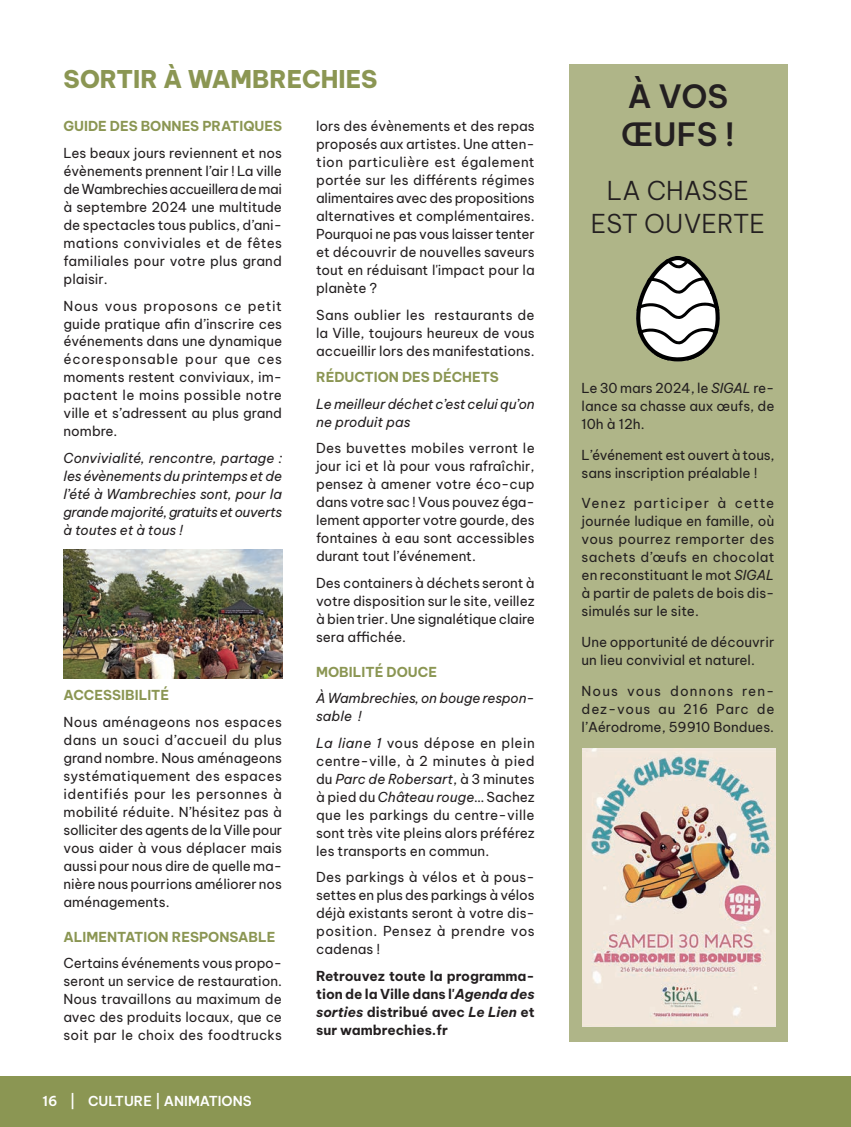
<style>
.page{position:relative;width:851px;height:1127px;background:#fff}
.page>*{position:absolute;margin:0;border:0;box-sizing:border-box;transform-origin:0 0}
.t1{font:600 31.5px/37.5px "Be Vietnam Pro";color:#231f20}
.t2{font:300 25.5px/33px "Be Vietnam Pro";color:#231f20;text-align:center}
.t3{font:800 24px "Be Vietnam Pro";color:#8b9653}
.t4{font:13.5px/18px "Be Vietnam Pro";color:#231f20;text-align:justify}
.t5{font:italic 13.5px/18px "Be Vietnam Pro";letter-spacing:-.01em;color:#231f20}
.t6{font:700 13.5px/18px "Be Vietnam Pro";color:#231f20;text-align:justify}
.t7{font:700 13.5px "Be Vietnam Pro";color:#8b9653}
.t8{font:600 13.5px "Be Vietnam Pro";color:#fff}
.s1{font-style:italic}
</style>
<div class="page">
<div style="left:0;top:1076px;width:850px;height:51px;background:#8b9653"></div>
<img style="left:63px;top:550px;width:219px;height:128px">
<div style="left:568px;top:64px;width:219px;height:978px;background:#afb588"></div>
<img style="left:582px;top:748px;width:193px;height:278px">
<svg style="left:636px;top:256px;width:84px;height:105px"></svg>
<h3 class="t3" style="left:63px;top:58px;width:315px">SORTIR À WAMBRECHIES</h3>
<p class="t7" style="left:63px;top:115px;width:220px">GUIDE DES BONNES PRATIQUES</p>
<p class="t4" style="left:63px;top:143px;width:220px">Les beaux jours reviennent et nos évènements prennent l’air ! La ville de Wambrechies accueillera de mai à septembre 2024 une multitude de spectacles tous publics, d’ani&shy;mations conviviales et de fêtes familiales pour votre plus grand plaisir.</p>
<p class="t4" style="left:63px;top:295px;width:220px">Nous vous proposons ce petit guide pratique afin d’inscrire ces événements dans une dynamique écoresponsable pour que ces moments restent conviviaux, im&shy;pactent le moins possible notre ville et s’adressent au plus grand nombre.</p>
<p class="t5" style="left:63px;top:447px;width:220px;text-align:justify">Convivialité, rencontre, partage : les évènements du printemps et de l’été à Wambrechies sont, pour la grande majorité, gratuits et ouverts à toutes et à tous !</p>
<p class="t4" style="left:316px;top:116px;width:220px">lors des évènements et des repas proposés aux artistes. Une atten&shy;tion particulière est également portée sur les différents régimes alimentaires avec des propositions alternatives et complémentaires.<br>Pourquoi ne pas vous laisser tenter et découvrir de nouvelles saveurs tout en réduisant l'impact pour la planète ?</p>
<p class="t4" style="left:316px;top:304px;width:220px">Sans oublier les restaurants de la Ville, toujours heureux de vous accueillir lors des manifestations.</p>
<p class="t7" style="left:316px;top:366px;width:184px">RÉDUCTION DES DÉCHETS</p>
<p class="t5" style="left:316px;top:393px;width:220px">Le meilleur déchet c’est celui qu’on ne produit pas</p>
<p class="t4" style="left:316px;top:438px;width:220px">Des buvettes mobiles verront le jour ici et là pour vous rafraîchir, pensez à amener votre éco-cup dans votre sac ! Vous pouvez éga&shy;lement apporter votre gourde, des fontaines à eau sont accessibles durant tout l’événement.</p>
<p class="t4" style="left:316px;top:572px;width:220px">Des containers à déchets seront à votre disposition sur le site, veillez à bien trier. Une signalétique claire sera affichée.</p>
<p class="t7" style="left:316px;top:660px;width:122px">MOBILITÉ DOUCE</p>
<p class="t5" style="left:316px;top:687px;width:220px">À Wambrechies, on bouge respon&shy;sable !</p>
<p class="t4" style="left:316px;top:732px;width:220px"><span class="s1">La liane 1</span> vous dépose en plein centre-ville, à 2 minutes à pied du <span class="s1">Parc de Robersart</span>, à 3 minutes à pied du <span class="s1">Château rouge</span>… Sachez que les parkings du centre-ville sont très vite pleins alors préférez les transports en commun.</p>
<p class="t4" style="left:316px;top:867px;width:220px">Des parkings à vélos et à pous&shy;settes en plus des parkings à vélos déjà existants seront à votre dis&shy;position. Pensez à prendre vos cadenas !</p>
<p class="t6" style="left:316px;top:965px;width:220px">Retrouvez toute la programma&shy;tion de la Ville dans l'<span class="s1">Agenda des sorties</span> distribué avec <span class="s1">Le Lien</span> et sur wambrechies.fr</p>
<p class="t7" style="left:63px;top:684px;width:107px">ACCESSIBILITÉ</p>
<p class="t4" style="left:63px;top:711px;width:220px">Nous aménageons nos espaces dans un souci d’accueil du plus grand nombre. Nous aménageons systématiquement des espaces identifiés pour les personnes à mobilité réduite. N’hésitez pas à solliciter des agents de la Ville pour vous aider à vous déplacer mais aussi pour nous dire de quelle ma&shy;nière nous pourrions améliorer nos aménagements.</p>
<p class="t7" style="left:63px;top:925px;width:213px">ALIMENTATION RESPONSABLE</p>
<p class="t4" style="left:63px;top:953px;width:220px">Certains événements vous propo&shy;seront un service de restauration.<br>Nous travaillons au maximum de avec des produits locaux, que ce soit par le choix des foodtrucks</p>
<p class="t8" style="left:43px;top:1089px;width:211px">16 | CULTURE | ANIMATIONS</p>
<h1 class="t1" style="left:621px;top:74px;width:115px">À VOS<br>ŒUFS !</h1>
<h2 class="t2" style="left:591px;top:172px;width:175px">LA CHASSE<br>EST OUVERTE</h2>
<p class="t4" style="left:581px;top:378px;width:194px">Le 30 mars 2024, le <span class="s1">SIGAL</span> re&shy;lance sa chasse aux œufs, de 10h à 12h.</p>
<p class="t4" style="left:581px;top:444px;width:194px">L’événement est ouvert à tous, sans inscription préalable !</p>
<p class="t4" style="left:581px;top:493px;width:194px">Venez participer à cette journée ludique en famille, où vous pourrez remporter des sachets d’œufs en chocolat en reconstituant le mot <span class="s1">SIGAL </span>à partir de palets de bois dis&shy;simulés sur le site.</p>
<p class="t4" style="left:581px;top:632px;width:194px">Une opportunité de découvrir un lieu convivial et naturel.</p>
<p class="t4" style="left:581px;top:681px;width:194px">Nous vous donnons ren&shy;dez-vous au 216 Parc de l’Aérodrome, 59910 Bondues.</p>
</div>
